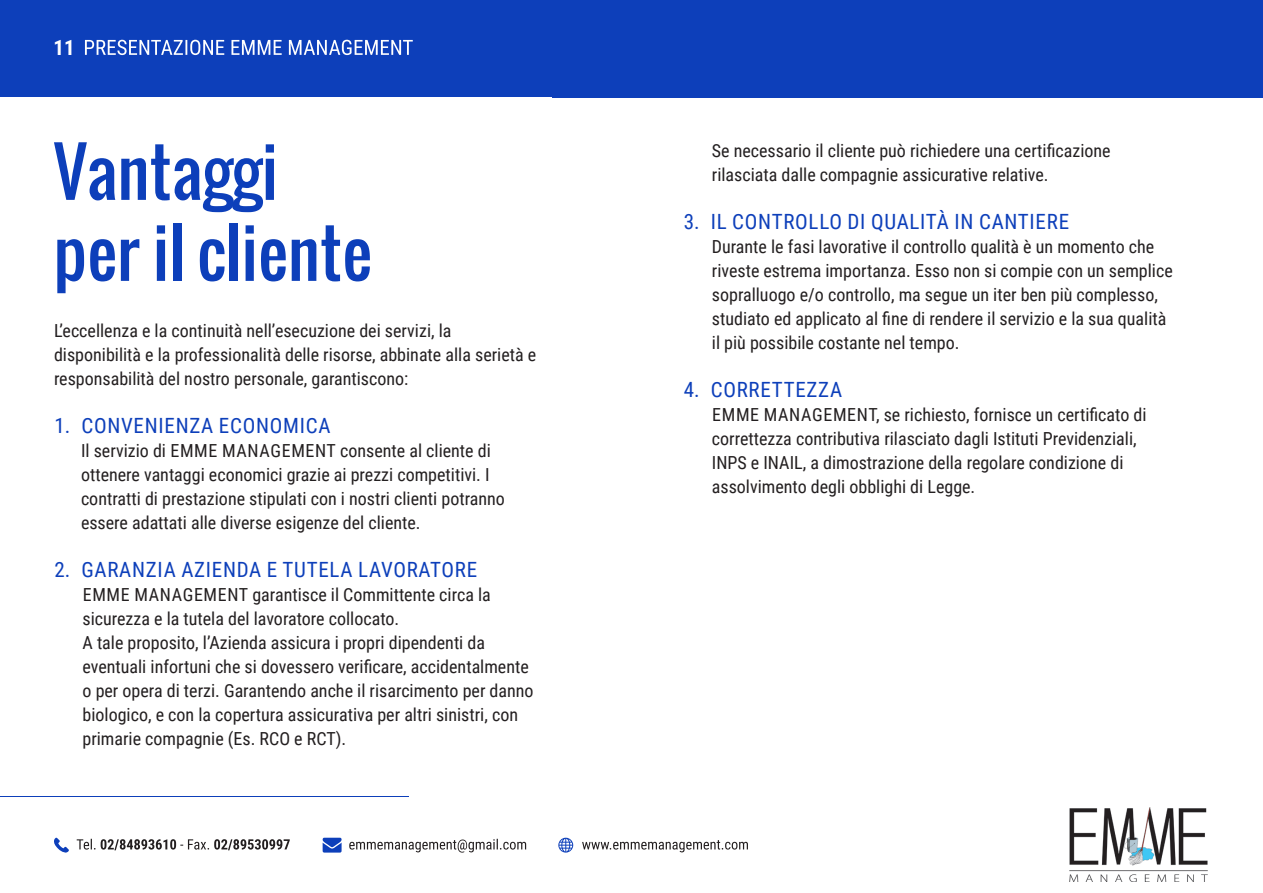
<style>
.page{position:relative;width:1263px;height:893px;background:#fff}
.page>*{position:absolute;margin:0;border:0;box-sizing:border-box;transform-origin:0 0}
.t1{font:65.85px "Oswald";color:#0d3fba}
.t2{font:21px "Roboto Condensed";letter-spacing:.035em;color:#0d3fba}
.t3{font:700 21px "Roboto Condensed";color:#fff}
.t4{font:18px/24px "Roboto Condensed";color:#231f20}
</style>
<div class="page">
<div style="left:0;top:0;width:593px;height:97px;background:#0d3fba"></div>
<hr style="left:0;top:796px;width:409px;height:1px;background:#0d3fba">
<svg style="left:85px;top:40px;width:328px;height:15px"></svg>
<svg style="left:77px;top:839px;width:213px;height:11px"></svg>
<svg style="left:349px;top:839px;width:177px;height:14px"></svg>
<svg style="left:582px;top:840px;width:166px;height:12px"></svg>
<svg style="left:54px;top:838px;width:15px;height:15px"></svg>
<svg style="left:323px;top:838px;width:19px;height:15px"></svg>
<svg style="left:558px;top:838px;width:15px;height:15px"></svg>
<img style="left:1069px;top:808px;width:139px;height:73px">
<div style="left:553px;top:0;width:710px;height:97px;background:#0d3fba"></div>
<p class="t3" style="left:53px;top:33px;width:23px">11</p>
<p class="t1" style="left:54px;top:122px;width:226px">Vantaggi</p>
<p class="t1" style="left:54px;top:203px;width:320px">per il cliente</p>
<p class="t4" style="left:54px;top:318px;width:484px">L’eccellenza e la continuità nell’esecuzione dei servizi, la disponibilità e la professionalità delle risorse, abbinate alla serietà e responsabilità del nostro personale, garantiscono:</p>
<p class="t2" style="left:54px;top:410px;width:278px">1. CONVENIENZA ECONOMICA</p>
<p class="t4" style="left:81px;top:438px;width:425px">Il servizio di EMME MANAGEMENT consente al cliente di ottenere vantaggi economici grazie ai prezzi competitivi. I contratti di prestazione stipulati con i nostri clienti potranno essere adattati alle diverse esigenze del cliente.</p>
<p class="t2" style="left:54px;top:554px;width:424px">2. GARANZIA AZIENDA E TUTELA LAVORATORE</p>
<p class="t4" style="left:82px;top:582px;width:410px">EMME MANAGEMENT garantisce il Committente circa la sicurezza e la tutela del lavoratore collocato.</p>
<p class="t4" style="left:82px;top:630px;width:453px">A tale proposito, l’Azienda assicura i propri dipendenti da eventuali infortuni che si dovessero verificare, accidentalmente o per opera di terzi. Garantendo anche il risarcimento per danno biologico, e con la copertura assicurativa per altri sinistri, con primarie compagnie (Es. RCO e RCT).</p>
<p class="t4" style="left:712px;top:138px;width:400px">Se necessario il cliente può richiedere una certificazione rilasciata dalle compagnie assicurative relative.</p>
<p class="t2" style="left:684px;top:207px;width:387px">3. IL CONTROLLO DI QUALITÀ IN CANTIERE</p>
<p class="t4" style="left:712px;top:234px;width:462px">Durante le fasi lavorative il controllo qualità è un momento che riveste estrema importanza. Esso non si compie con un semplice sopralluogo e/o controllo, ma segue un iter ben più complesso, studiato ed applicato al fine di rendere il servizio e la sua qualità il più possibile costante nel tempo.</p>
<p class="t2" style="left:684px;top:375px;width:160px">4. CORRETTEZZA</p>
<p class="t4" style="left:712px;top:402px;width:436px">EMME MANAGEMENT, se richiesto, fornisce un certificato di correttezza contributiva rilasciato dagli Istituti Previdenziali, INPS e INAIL, a dimostrazione della regolare condizione di assolvimento degli obblighi di Legge.</p>
</div>
